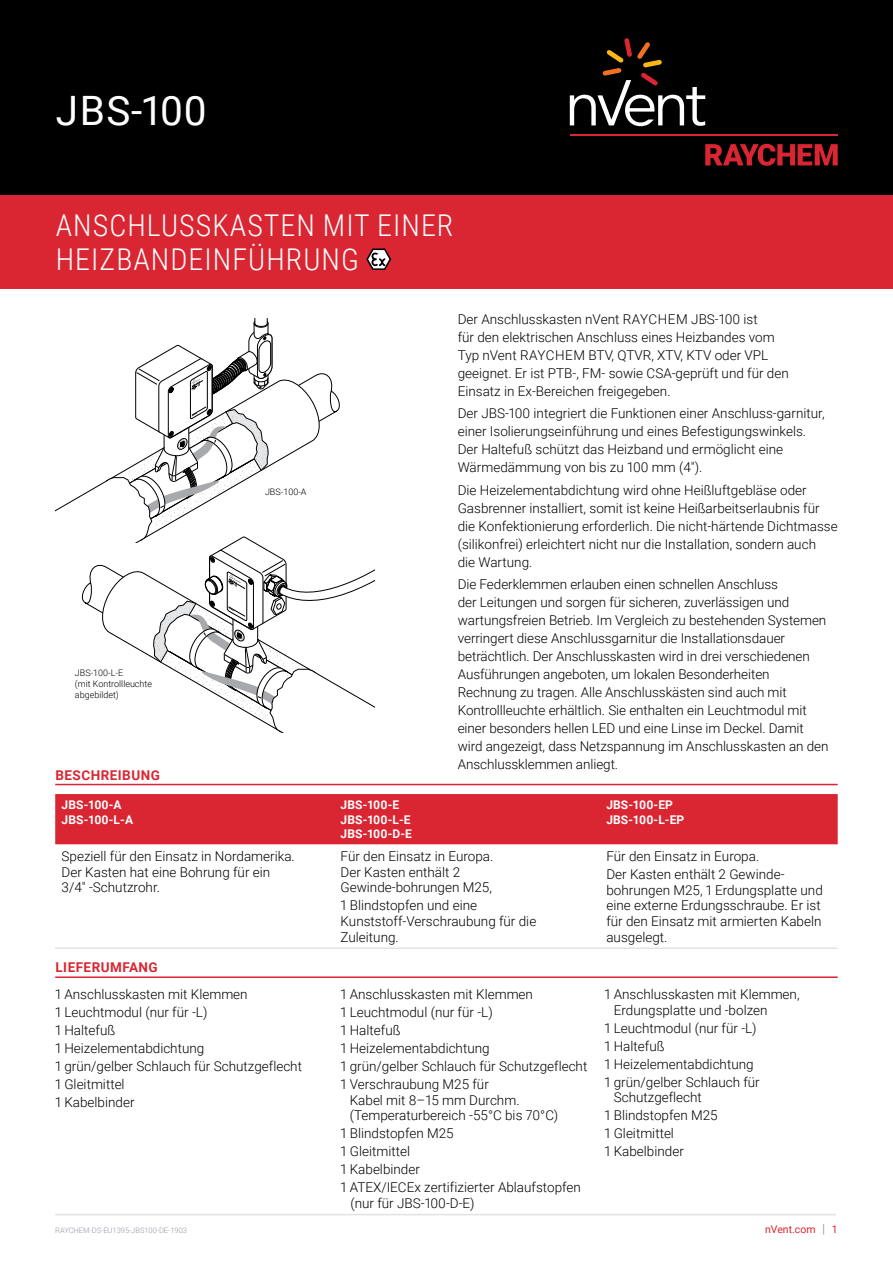
<style>
.page{position:relative;width:893px;height:1263px;background:#fff}
.page>*{position:absolute;margin:0;border:0;box-sizing:border-box;transform-origin:0 0}
.t1{font:40.5px "Roboto";letter-spacing:.015em;color:#fff}
.t2{font:300 30px/33.8px "Roboto Condensed";letter-spacing:.035em;color:#fff}
.t3{font:300 13.5px/18px "Roboto";color:#000}
.t4{font:700 13.5px "Roboto";letter-spacing:.035em;color:#d92632}
.t5{font:700 12px/14.2px "Roboto";letter-spacing:.01em;color:#fff}
.t6{font:10.5px "Roboto";color:#d92632}
.t7{font:300 9px/10.8px "Roboto";color:#000}
.t8{font:300 7.5px "Roboto";color:#90969e}
.s1{font-size:12.6px;color:#90969e}
</style>
<div class="page">
<div style="left:0;top:0;width:893px;height:196px;background:#000"></div>
<svg style="left:705px;top:144px;width:133px;height:22px"></svg>
<hr style="left:570px;top:134px;width:268px;height:2px;background:#d92632">
<svg style="left:570px;top:38px;width:135px;height:88px"></svg>
<div style="left:0;top:196px;width:893px;height:93px;background:#d92632"></div>
<svg style="left:366px;top:249px;width:25px;height:21px"></svg>
<svg style="left:55px;top:318px;width:320px;height:414px"></svg>
<hr style="left:55px;top:784px;width:783px;height:1px;background:#d92632">
<hr style="left:55px;top:976px;width:783px;height:2px;background:#d92632">
<div style="left:55px;top:794px;width:783px;height:50px;background:#d92632"></div>
<hr style="left:55px;top:947px;width:279px;height:2px;background:#e1e2e4">
<hr style="left:334px;top:947px;width:266px;height:2px;background:#e1e2e4">
<hr style="left:600px;top:947px;width:238px;height:2px;background:#e1e2e4">
<hr style="left:55px;top:1214px;width:279px;height:1px;background:#e1e2e4">
<hr style="left:334px;top:1214px;width:264px;height:1px;background:#e1e2e4">
<hr style="left:598px;top:1214px;width:238px;height:1px;background:#e1e2e4">
<h1 class="t1" style="left:56px;top:83px;width:152px">JBS-100</h1>
<h2 class="t2" style="left:56px;top:208px;width:399px">ANSCHLUSSKASTEN MIT EINER<br>HEIZBANDEINFÜHRUNG</h2>
<p class="t3" style="left:458px;top:310px;width:333px">Der Anschlusskasten nVent RAYCHEM JBS-100 ist<br>für den elektrischen Anschluss eines Heizbandes vom Typ nVent RAYCHEM BTV, QTVR, XTV, KTV oder VPL geeignet. Er ist PTB-, FM- sowie CSA-geprüft und für den Einsatz in Ex-Bereichen freigegeben.</p>
<p class="t3" style="left:458px;top:404px;width:368px">Der JBS-100 integriert die Funktionen einer Anschluss-garnitur, einer Isolierungseinführung und eines Befestigungswinkels.<br>Der Haltefuß schützt das Heizband und ermöglicht eine Wärmedämmung von bis zu 100 mm (4").</p>
<p class="t3" style="left:458px;top:480px;width:381px">Die Heizelementabdichtung wird ohne Heißluftgebläse oder Gasbrenner installiert, somit ist keine Heißarbeitserlaubnis für die Konfektionierung erforderlich. Die nicht-härtende Dichtmasse (silikonfrei) erleichtert nicht nur die Installation, sondern auch<br>die Wartung.</p>
<p class="t3" style="left:458px;top:574px;width:372px">Die Federklemmen erlauben einen schnellen Anschluss<br>der Leitungen und sorgen für sicheren, zuverlässigen und wartungsfreien Betrieb. Im Vergleich zu bestehenden Systemen verringert diese Anschlussgarnitur die Installationsdauer beträchtlich. Der Anschlusskasten wird in drei verschiedenen Ausführungen angeboten, um lokalen Besonderheiten Rechnung zu tragen. Alle Anschlusskästen sind auch mit Kontrollleuchte erhältlich. Sie enthalten ein Leuchtmodul mit einer besonders hellen LED und eine Linse im Deckel. Damit wird angezeigt, dass Netzspannung im Anschlusskasten an den Anschlussklemmen anliegt.</p>
<p class="t7" style="left:265px;top:486px;width:43px">JBS-100-A</p>
<p class="t7" style="left:75px;top:667px;width:79px">JBS-100-L-E<br>(mit Kontrollleuchte abgebildet)</p>
<p class="t4" style="left:55px;top:765px;width:106px">BESCHREIBUNG</p>
<p class="t5" style="left:62px;top:797px;width:73px">JBS-100-A<br>JBS-100-L-A</p>
<p class="t5" style="left:341px;top:797px;width:73px">JBS-100-E<br>JBS-100-L-E<br>JBS-100-D-E</p>
<p class="t5" style="left:606px;top:797px;width:79px">JBS-100-EP<br>JBS-100-L-EP</p>
<p class="t3" style="left:62px;top:848px;width:235px;line-height:15.8px">Speziell für den Einsatz in Nordamerika.<br>Der Kasten hat eine Bohrung für ein<br>3/4" -Schutzrohr.</p>
<p class="t3" style="left:341px;top:848px;width:154px;line-height:15.8px">Für den Einsatz in Europa.<br>Der Kasten enthält 2<br>Gewinde-bohrungen M25,</p>
<p class="t3" style="left:341px;top:897px;width:197px;line-height:15.8px">1 Blindstopfen und eine<br>Kunststoff-Verschraubung für die<br>Zuleitung.</p>
<p class="t3" style="left:606px;top:846px;width:180px">Für den Einsatz in Europa.<br>Der Kasten enthält 2 Gewinde-</p>
<p class="t3" style="left:606px;top:881px;width:218px;line-height:15.8px">bohrungen M25, 1 Erdungsplatte und eine externe Erdungsschraube. Er ist für den Einsatz mit armierten Kabeln ausgelegt.</p>
<p class="t4" style="left:55px;top:958px;width:104px">LIEFERUMFANG</p>
<p class="t3" style="left:55px;top:985px;width:248px">1 Anschlusskasten mit Klemmen<br>1 Leuchtmodul (nur für -L)<br>1 Haltefuß<br>1 Heizelementabdichtung<br>1 grün/gelber Schlauch für Schutzgeflecht<br>1 Gleitmittel<br>1 Kabelbinder</p>
<p class="t3" style="left:341px;top:985px;width:248px">1 Anschlusskasten mit Klemmen<br>1 Leuchtmodul (nur für -L)<br>1 Haltefuß<br>1 Heizelementabdichtung<br>1 grün/gelber Schlauch für Schutzgeflecht<br>1 Verschraubung M25 für</p>
<p class="t3" style="left:350px;top:1091px;width:210px;line-height:15.8px">Kabel mit 8–15 mm Durchm. (Temperaturbereich -55°C bis 70°C)</p>
<p class="t3" style="left:341px;top:1124px;width:242px">1 Blindstopfen M25<br>1 Gleitmittel<br>1 Kabelbinder<br>1 ATEX/IECEx zertifizierter Ablaufstopfen</p>
<p class="t3" style="left:350px;top:1194px;width:126px">(nur für JBS-100-D-E)</p>
<p class="t3" style="left:614px;top:986px;width:187px;line-height:15.8px;text-indent:-9px">1 Anschlusskasten mit Klemmen,<br>Erdungsplatte und -bolzen</p>
<p class="t3" style="left:605px;top:1018px;width:157px">1 Leuchtmodul (nur für -L)<br>1 Haltefuß<br>1 Heizelementabdichtung<br>1 grün/gelber Schlauch für</p>
<p class="t3" style="left:605px;top:1088px;width:115px;text-indent:9px">Schutzgeflecht<br>1 Blindstopfen M25<br>1 Gleitmittel<br>1 Kabelbinder</p>
<p class="t8" style="left:55px;top:1225px;width:133px">RAYCHEM-DS-EU1395-JBS100-DE-1903</p>
<p class="t6" style="left:765px;top:1222px;width:74px">nVent.com <span class="s1">|</span> 1</p>
</div>
